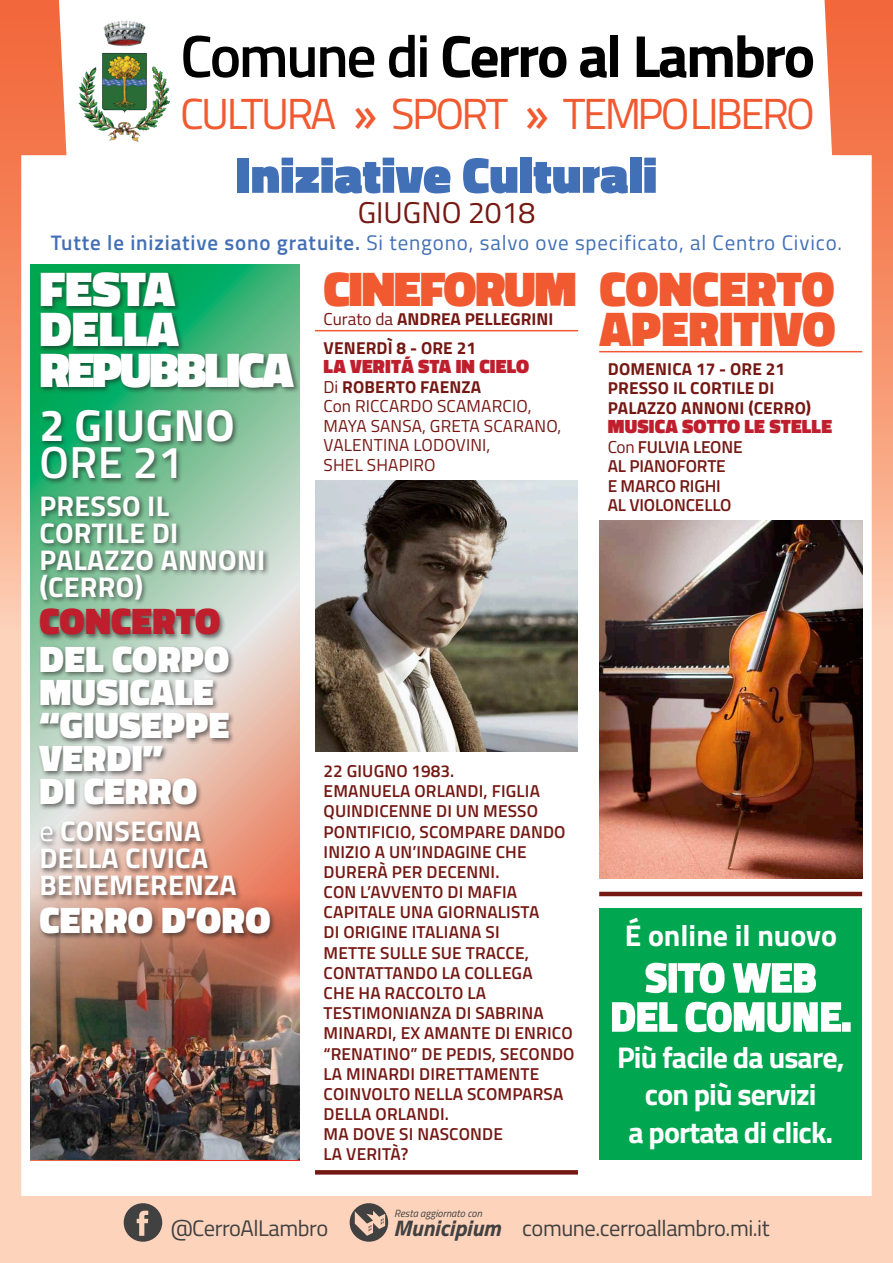
<style>
.page{position:relative;width:893px;height:1263px;background:#fff}
.page>*{position:absolute;margin:0;border:0;box-sizing:border-box;transform-origin:0 0}
.t1{font:700 59.4px "Titillium Web";letter-spacing:-.04em;color:#000}
.t2{font:900 51px "Titillium Web";color:#4270b7}
.t3{font:900 49.5px/40.5px "Titillium Web";letter-spacing:-.05em;color:#fff}
.t4{font:900 49.5px/40.5px "Titillium Web";letter-spacing:-.005em;color:#f15a31}
.t5{font:900 49.5px "Titillium Web";letter-spacing:-.03em;color:#f15a31}
.t6{font:700 45px "Titillium Web";color:#fff}
.t7{font:600 45px "Titillium Web";color:#fff}
.t8{font:43.5px "Titillium Web";letter-spacing:-.06em;color:#f15a31}
.t9{font:700 39px "Titillium Web";letter-spacing:.01em;color:#fff}
.t10{font:900 37.5px/33px "Titillium Web";letter-spacing:.01em;color:#fff}
.t11{font:900 37.5px "Titillium Web";color:#bf1e2d}
.t12{font:700 30px/37.5px "Titillium Web";letter-spacing:-.03em;color:#fff;text-align:center}
.t13{font:700 30px "Titillium Web";color:#fff}
.t14{font:30px "Titillium Web";color:#751813}
.t15{font:700 28.5px/27px "Titillium Web";letter-spacing:.01em;color:#fff}
.t16{font:22.5px "Titillium Web";letter-spacing:-.02em;color:#414142}
.t17{font:21px "Titillium Web";letter-spacing:.04em;color:#4270b7}
.t18{font:900 19.5px "Titillium Web";letter-spacing:.01em;color:#bf1e2d}
.t19{font:600 17.25px/20.2px "Titillium Web";letter-spacing:.01em;color:#751813}
.t20{font:700 17.25px/19.5px "Titillium Web";letter-spacing:.01em;color:#751813}
.t21{font:17.25px/19.5px "Titillium Web";letter-spacing:.01em;color:#751813}
.t22{font:600 17.25px/19.5px "Titillium Web";letter-spacing:-.01em;color:#751813}
.t23{font:italic 10.5px "Titillium Web";color:#414142}
.s1{font-weight:600}
.s2{font-family:"Futura";font-weight:500}
.s3{font-weight:400}
.s4{font-weight:700;font-style:italic}
</style>
<div class="page">
<img style="left:0;top:0;width:893px;height:1263px">
<img style="left:78px;top:20px;width:92px;height:121px">
<svg style="left:350px;top:1203px;width:38px;height:39px"></svg>
<svg style="left:124px;top:1203px;width:38px;height:39px"></svg>
<h1 class="t1" style="left:180px;top:11px;width:636px"><span class="s1">COMUNE DI</span> CERRO AL LAMBRO</h1>
<h3 class="t8" style="left:180px;top:82px;width:636px">CULTURA <span class="s2">»</span> SPORT <span class="s2">»</span> TEMPOLIBERO</h3>
<h2 class="t2" style="left:236px;top:138px;width:423px">INIZIATIVE CULTURALI</h2>
<h3 class="t14" style="left:358px;top:190px;width:179px">GIUGNO 2018</h3>
<p class="t17" style="left:51px;top:227px;width:793px"><span class="s1">TUTTE LE INIZIATIVE SONO GRATUITE.</span> Si tengono, salvo ove specificato, al Centro Civico.</p>
<h3 class="t5" style="left:324px;top:252px;width:255px">CINEFORUM</h3>
<p class="t20" style="left:324px;top:304px;width:231px;line-height:28.5px"><span class="s3">Curato da</span> ANDREA PELLEGRINI<br>VENERDÌ 8 - ORE 21</p>
<p class="t18" style="left:324px;top:352px;width:207px">LA VERITÁ STA IN CIELO</p>
<p class="t20" style="left:324px;top:376px;width:117px"><span class="s3">Di</span> ROBERTO FAEN</p>
<p class="t20" style="left:462px;top:376px;width:20px">ZA</p>
<p class="t21" style="left:324px;top:396px;width:88px">Con Riccardo</p>
<p class="t21" style="left:437px;top:396px;width:65px">Scamarcio</p>
<p class="t21" style="left:324px;top:396px;width:239px;text-indent:204px">,<br>M aya Sansa, Gr eta Scarano,<br>Valentina Lodovini</p>
<p class="t21" style="left:487px;top:435px;width:5px">,</p>
<p class="t21" style="left:324px;top:454px;width:95px">Shel Shapiro</p>
<h3 class="t3" style="left:39px;top:268px;width:256px">FESTA<br>DELLA<br>REPUBBLICA</h3>
<h3 class="t6" style="left:39px;top:391px;width:136px">2 GIUGNO</h3>
<h3 class="t7" style="left:40px;top:429px;width:145px">ORE 21</h3>
<h3 class="t15" style="left:39px;top:491px;width:119px">PRESSO IL<br>COR</h3>
<h3 class="t4" style="left:599px;top:268px;width:238px">CONCERTO<br>APERITIVO</h3>
<p class="t20" style="left:608px;top:358px;width:179px">DOMENICA 17 - ORE 21<br>PRESSOIL COR</p>
<p class="t20" style="left:608px;top:378px;width:205px;text-indent:114px">TILE DI<br>PALAZZO ANNONI (CERRO)</p>
<p class="t18" style="left:608px;top:412px;width:29px">MUSICA</p>
<p class="t18" style="left:682px;top:412px;width:13px">SOTTO</p>
<p class="t18" style="left:744px;top:412px;width:37px">LE STELLE</p>
<p class="t22" style="left:608px;top:436px;width:134px"><span class="s3">Con</span> FULVIA LEONE<br>AL PIANOFOR</p>
<p class="t22" style="left:608px;top:456px;width:119px;text-indent:100px">TE<br>E MARCO RIGHI<br>AL VIOLONC</p>
<p class="t19" style="left:695px;top:494px;width:19px">ELLO</p>
<h3 class="t15" style="left:92px;top:518px;width:72px">TILE DI</h3>
<h3 class="t15" style="left:39px;top:545px;width:17px">PALA</h3>
<h3 class="t15" style="left:39px;top:545px;width:140px;text-indent:65px">ZZO ANNONI (CERRO)</h3>
<h3 class="t11" style="left:40px;top:594px;width:24px">CONCERTO</h3>
<h3 class="t10" style="left:40px;top:642px;width:22px">DEL</h3>
<h3 class="t10" style="left:112px;top:642px;width:25px">CORPO</h3>
<h3 class="t10" style="left:39px;top:675px;width:66px">MUSICALE “GIUSEPPE<br>VERDI</h3>
<h3 class="t10" style="left:143px;top:741px;width:22px">”</h3>
<h3 class="t10" style="left:40px;top:774px;width:68px">DI CERRO</h3>
<h3 class="t15" style="left:39px;top:816px;width:199px"><span class="s3">e</span> CONSEGNA<br>DELLA CIVICA<br>BENEMERENZA</h3>
<h3 class="t10" style="left:40px;top:903px;width:232px">CERRO D’ORO</h3>
<p class="t19" style="left:324px;top:760px;width:244px">22 GIUGNO 1983.<br>EMANUELA ORLANDI, FIGLIA<br>QUINDICENNE DI UN MESSO<br>PONTIFICIO, SCOMPARE DANDO<br>INIZIO A UN’INDAGINE CHE<br>DURERÀ PER DECENNI.<br>CON L’AVVENTO DI MAFIA<br>CAPITALE UNA GIORNALISTA<br>DI ORIGINE ITALIANA SI<br>METTE</p>
<h3 class="t13" style="left:625px;top:913px;width:214px">É ONLINE IL NUOVO</h3>
<h3 class="t9" style="left:645px;top:948px;width:172px">SITO WEB</h3>
<h3 class="t9" style="left:611px;top:987px;width:22px">DEL</h3>
<h3 class="t9" style="left:685px;top:987px;width:27px">COM</h3>
<h3 class="t9" style="left:766px;top:987px;width:87px">UNE.</h3>
<h3 class="t12" style="left:617px;top:1037px;width:229px">PIÙ FACILE DA USARE,<br>CON PIÙ SERVIZI<br>A PORTATA DI CLICK.</h3>
<p class="t19" style="left:324px;top:941px;width:253px;text-indent:57px">SULLE SUE TRACCE,<br>CONTATTANDO LA COLLEGA<br>CHE HA RACCOLTO LA<br>TESTIMONIANZA DI SABRINA<br>M INARDI, EX AMANTE DI ENRICO “RENATINO” DE PEDIS, SECONDO<br>LA M INARDI DIRETTAMENTE<br>COINVOLTO NELLA SCOMPARSA<br>DELLA ORLANDI.<br>MA DOVE SI NASCONDE<br>LA VERITÀ?</p>
<p class="t23" style="left:394px;top:1205px;width:89px">Resta aggiornato con</p>
<h3 class="t16" style="left:171px;top:1211px;width:159px">@CerroAlLambro</h3>
<h3 class="t16" style="left:393px;top:1211px;width:378px"><span class="s4">Municipium</span> comune.cerroallambro.mi.it</h3>
</div>
